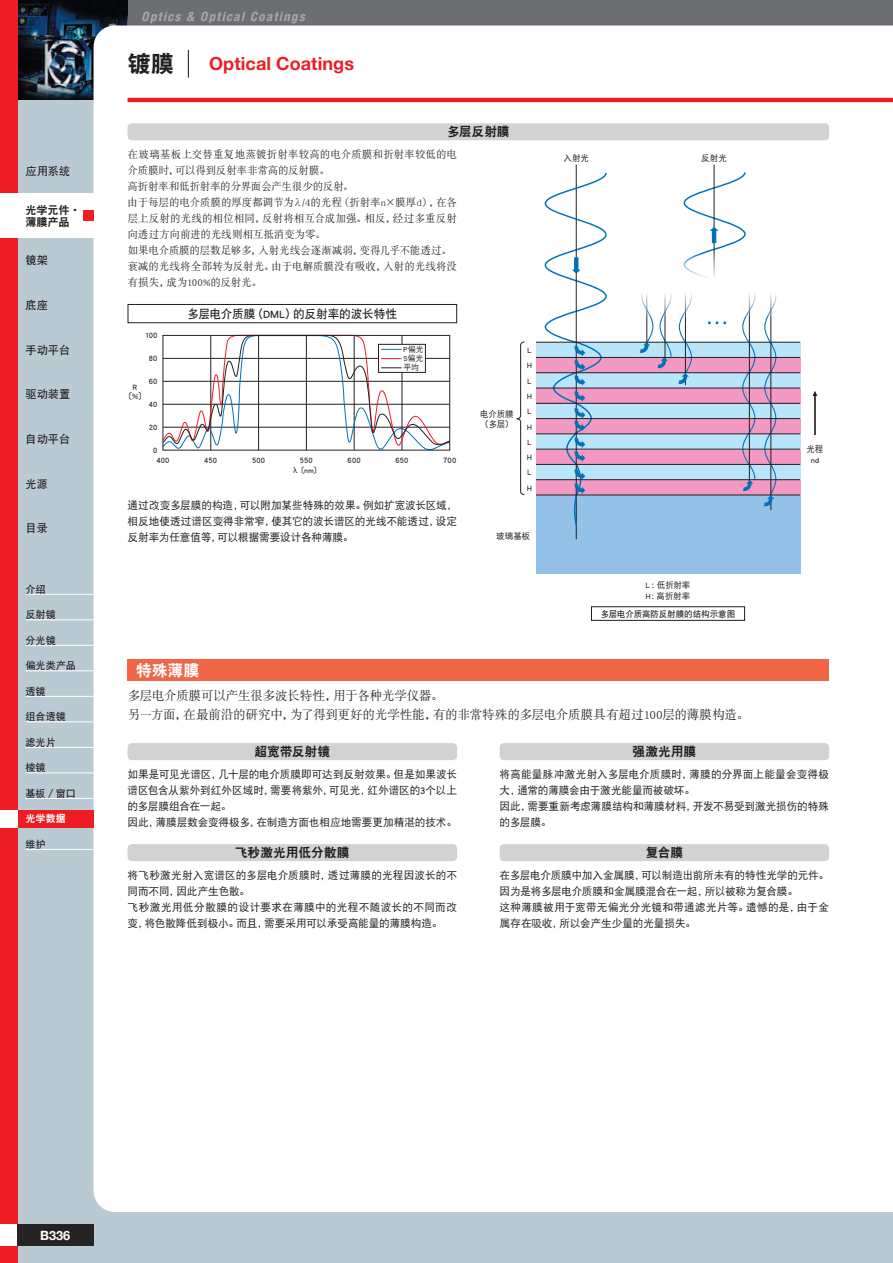
<style>
.page{position:relative;width:893px;height:1263px;background:#bacad2}
.page>*{position:absolute;margin:0;border:0;box-sizing:border-box;transform-origin:0 0}
.t1{font:23.4px "DFP Hei W9 G Bpc EUC H";color:#231f20}
.t2{font:700 18px "Helvetica Neue";letter-spacing:.005em;color:#ee1d23}
.t3{font:15.9px "DFP Hei W9 G Bpc EUC H";color:#fff}
.t4{font:12.75px/19.2px "DFP Song W5 G Bpc EUC H";letter-spacing:-.03em;color:#231f20}
.t5{font:12.75px "DFP Hei W9 G Bpc EUC H";letter-spacing:-.01em;color:#231f20}
.t6{font:italic 700 condensed 12.75px "Helvetica Neue";color:#a8a9ad}
.t7{font:700 12.75px "Helvetica Neue";color:#fff}
.t8{font:11.7px "DFP Hei W7 G Bpc EUC H";letter-spacing:-.02em;color:#231f20}
.t9{font:11.1px "DFP Hei W7 G Bpc EUC H";color:#231f20}
.t10{font:11.1px/11.7px "DFP Hei W9 G Bpc EUC H";letter-spacing:-.01em;color:#231f20}
.t11{font:10.65px/15.9px "DFP Hei W5 G Bpc EUC H";letter-spacing:-.005em;color:#231f20}
.t12{font:10.65px/15.9px "DFP Song W5 G Bpc EUC H";letter-spacing:-.015em;color:#231f20}
.t13{font:10.05px "DFP Hei W7 G Bpc EUC H";color:#231f20}
.t14{font:10.05px "DFP Hei W9 G Bpc EUC H";color:#fff}
.t15{font:8.55px/15.3px "DFP Hei W5 G Bpc EUC H";letter-spacing:.01em;color:#231f20;text-align:center}
.t16{font:8.55px "DFP Hei W7 G Bpc EUC H";letter-spacing:-.005em;color:#231f20}
.t17{font:8.55px/10.6px "DFP Hei W5 G Bpc EUC H";letter-spacing:-.01em;color:#231f20}
.t18{font:7.8px/9.1px "DFP Hei W5 G Bpc EUC H";letter-spacing:.01em;color:#231f20;text-align:justify}
</style>
<div class="page">
<div style="left:0;top:0;width:893px;height:26px;background:#6d6e71"></div>
<img style="left:17px;top:0;width:111px;height:100px">
<div style="left:94px;top:26px;width:799px;height:1186px;background:#fff"></div>
<div style="left:0;top:0;width:17px;height:1263px;background:#ee1d23"></div>
<div style="left:0;top:1225px;width:94px;height:21px;background:#262324"></div>
<div style="left:0;top:1225px;width:17px;height:21px;background:#fff"></div>
<div style="left:0;top:193px;width:94px;height:45px;background:#fff"></div>
<div style="left:83px;top:210px;width:11px;height:11px;background:#ee1d23"></div>
<hr style="left:26px;top:594px;width:68px;height:1px;background:#fff">
<hr style="left:26px;top:619px;width:68px;height:1px;background:#fff">
<hr style="left:26px;top:645px;width:68px;height:1px;background:#fff">
<hr style="left:26px;top:670px;width:68px;height:1px;background:#fff">
<hr style="left:26px;top:696px;width:68px;height:1px;background:#fff">
<hr style="left:26px;top:722px;width:68px;height:1px;background:#fff">
<hr style="left:26px;top:747px;width:68px;height:1px;background:#fff">
<hr style="left:26px;top:773px;width:68px;height:1px;background:#fff">
<hr style="left:26px;top:798px;width:68px;height:1px;background:#fff">
<hr style="left:26px;top:849px;width:68px;height:1px;background:#fff">
<div style="left:17px;top:810px;width:77px;height:17px;background:#ee1d23"></div>
<div style="left:0;top:810px;width:17px;height:17px;background:#fff"></div>
<hr style="left:128px;top:98px;width:765px;height:4px;background:#ee1d23">
<div style="left:128px;top:123px;width:701px;height:17px;background:#d1d2d4;border-radius:4px"></div>
<div style="left:128px;top:659px;width:701px;height:21px;background:#f26648"></div>
<div style="left:536px;top:495px;width:264px;height:78px;background:#93c1e7"></div>
<div style="left:536px;top:480px;width:264px;height:15px;background:#f499c2"></div>
<div style="left:536px;top:464px;width:264px;height:16px;background:#b9e5fa"></div>
<div style="left:536px;top:449px;width:264px;height:15px;background:#f499c2"></div>
<div style="left:536px;top:434px;width:264px;height:15px;background:#b9e5fa"></div>
<div style="left:536px;top:419px;width:264px;height:15px;background:#f499c2"></div>
<div style="left:536px;top:403px;width:264px;height:16px;background:#b9e5fa"></div>
<div style="left:536px;top:388px;width:264px;height:15px;background:#f499c2"></div>
<div style="left:536px;top:373px;width:264px;height:15px;background:#b9e5fa"></div>
<div style="left:536px;top:357px;width:264px;height:16px;background:#f499c2"></div>
<div style="left:536px;top:342px;width:264px;height:15px;background:#b9e5fa"></div>
<hr style="left:770px;top:285px;width:1px;height:225px;background:#231f20">
<hr style="left:576px;top:164px;width:1px;height:375px;background:#231f20">
<svg style="left:640px;top:316px;width:32px;height:52px"></svg>
<svg style="left:764px;top:316px;width:13px;height:190px"></svg>
<hr style="left:714px;top:164px;width:1px;height:119px;background:#231f20">
<svg style="left:544px;top:171px;width:63px;height:356px"></svg>
<svg style="left:678px;top:171px;width:78px;height:320px"></svg>
<hr style="left:536px;top:495px;width:264px;height:1px;background:#231f20">
<hr style="left:536px;top:479px;width:264px;height:1px;background:#231f20">
<hr style="left:536px;top:464px;width:264px;height:1px;background:#231f20">
<hr style="left:536px;top:449px;width:264px;height:1px;background:#231f20">
<hr style="left:536px;top:434px;width:264px;height:1px;background:#231f20">
<hr style="left:536px;top:418px;width:264px;height:1px;background:#231f20">
<hr style="left:536px;top:403px;width:264px;height:1px;background:#231f20">
<hr style="left:536px;top:388px;width:264px;height:1px;background:#231f20">
<hr style="left:536px;top:372px;width:264px;height:1px;background:#231f20">
<hr style="left:536px;top:357px;width:264px;height:1px;background:#231f20">
<hr style="left:536px;top:342px;width:264px;height:1px;background:#231f20">
<svg style="left:812px;top:391px;width:5px;height:44px"></svg>
<div style="left:623px;top:254px;width:175px;height:62px;background:#fff"></div>
<svg style="left:516px;top:341px;width:9px;height:154px"></svg>
<div style="left:591px;top:606px;width:154px;height:15px;border:1px solid #231f20"></div>
<svg style="left:188px;top:50px;width:1px;height:28px"></svg>
<svg style="left:162px;top:334px;width:289px;height:117px;background:#e7e5e6"></svg>
<div style="left:128px;top:304px;width:329px;height:19px;border:1px solid #231f20"></div>
<div style="left:128px;top:743px;width:329px;height:17px;background:#d1d2d4;border-radius:4px"></div>
<div style="left:128px;top:844px;width:329px;height:17px;background:#d1d2d4;border-radius:4px"></div>
<div style="left:500px;top:743px;width:329px;height:17px;background:#d1d2d4;border-radius:4px"></div>
<div style="left:500px;top:844px;width:329px;height:17px;background:#d1d2d4;border-radius:4px"></div>
<p class="t9" style="left:26px;top:166px;width:46px">应用系统</p>
<p class="t10" style="left:26px;top:204px;width:57px">光学元件·薄膜产品</p>
<p class="t9" style="left:26px;top:255px;width:24px">镜架</p>
<p class="t9" style="left:26px;top:300px;width:24px">底座</p>
<p class="t9" style="left:26px;top:344px;width:46px">手动平台</p>
<p class="t9" style="left:26px;top:389px;width:46px">驱动装置</p>
<p class="t9" style="left:26px;top:433px;width:46px">自动平台</p>
<p class="t9" style="left:26px;top:478px;width:24px">光源</p>
<p class="t9" style="left:26px;top:523px;width:24px">目录</p>
<p class="t13" style="left:26px;top:584px;width:22px">介绍</p>
<p class="t13" style="left:26px;top:609px;width:32px">反射镜</p>
<p class="t13" style="left:26px;top:635px;width:32px">分光镜</p>
<p class="t13" style="left:26px;top:660px;width:52px">偏光类产品</p>
<p class="t13" style="left:26px;top:686px;width:22px">透镜</p>
<p class="t13" style="left:26px;top:711px;width:42px">组合透镜</p>
<p class="t13" style="left:26px;top:737px;width:32px">滤光片</p>
<p class="t13" style="left:26px;top:762px;width:22px">棱镜</p>
<p class="t13" style="left:26px;top:788px;width:52px">基板／窗口</p>
<p class="t14" style="left:26px;top:813px;width:42px">光学数据</p>
<p class="t13" style="left:26px;top:839px;width:22px">维护</p>
<p class="t6" style="left:141px;top:11px;width:167px">Optics &amp; Optical Coatings</p>
<h1 class="t1" style="left:128px;top:52px;width:48px">镀膜</h1>
<h2 class="t2" style="left:209px;top:57px;width:147px">Optical Coatings</h2>
<p class="t5" style="left:447px;top:125px;width:64px">多层反射膜</p>
<p class="t12" style="left:128px;top:146px;width:331px">在玻璃基板上交替重复地蒸镀折射率较高的电介质膜和折射率较低的电介质膜时，可以得到反射率非常高的反射膜。<br>高折射率和低折射率的分界面会产生很少的反射。<br>由于每层的电介质膜的厚度都调节为λ/4的光程（折射率n×膜厚d），在各层上反射的光线的相位相同，反射将相互合成加强。相反，经过多重反射向透过方向前进的光线则相互抵消变为零。<br>如果电介质膜的层数足够多，入射光线会逐渐减弱，变得几乎不能透过。衰减的光线将全部转为反射光。由于电解质膜没有吸收，入射的光线将没有损失，成为100%的反射光。</p>
<p class="t15" style="left:145px;top:327px;width:14px">100</p>
<p class="t15" style="left:124px;top:383px;width:24px;line-height:8.6px">R<br>〔%〕</p>
<p class="t15" style="left:149px;top:350px;width:10px">80</p>
<p class="t15" style="left:149px;top:373px;width:10px">60</p>
<p class="t15" style="left:149px;top:396px;width:10px">40</p>
<p class="t15" style="left:149px;top:419px;width:10px">20</p>
<p class="t15" style="left:153px;top:442px;width:6px">0</p>
<p class="t8" style="left:187px;top:308px;width:211px">多层电介质膜（DML）的反射率的波长特性</p>
<p class="t18" style="left:404px;top:344px;width:22px">P偏光S偏光平均</p>
<p class="t15" style="left:156px;top:452px;width:15px">400</p>
<p class="t15" style="left:204px;top:452px;width:14px">450</p>
<p class="t15" style="left:252px;top:452px;width:15px">500</p>
<p class="t15" style="left:300px;top:452px;width:14px">550</p>
<p class="t15" style="left:348px;top:452px;width:15px">600</p>
<p class="t15" style="left:395px;top:452px;width:14px">650</p>
<p class="t15" style="left:443px;top:452px;width:14px">700</p>
<p class="t18" style="left:292px;top:465px;width:31px">λ〔nm〕</p>
<p class="t11" style="left:128px;top:497px;width:331px;text-align:justify">通过改变多层膜的构造，可以附加某些特殊的效果。例如扩宽波长区域，相反地使透过谱区变得非常窄，使其它的波长谱区的光线不能透过，设定反射率为任意值等，可以根据需要设计各种薄膜。</p>
<p class="t15" style="left:480px;top:408px;width:35px;line-height:10.6px;text-align:left">电介质膜（多层）</p>
<p class="t15" style="left:527px;top:342px;width:6px;text-align:justify">L H L H L H L H L H</p>
<p class="t15" style="left:496px;top:528px;width:36px">玻璃基板</p>
<h3 class="t3" style="left:136px;top:662px;width:65px">特殊薄膜</h3>
<p class="t15" style="left:563px;top:150px;width:27px">入射光</p>
<p class="t15" style="left:701px;top:150px;width:27px">反射光</p>
<p class="t17" style="left:646px;top:580px;width:46px">L：低折射率<br>H：高折射率</p>
<p class="t16" style="left:601px;top:609px;width:136px">多层电介质高防反射膜的结构示意图</p>
<p class="t4" style="left:128px;top:686px;width:623px">多层电介质膜可以产生很多波长特性，用于各种光学仪器。<br>另一方面，在最前沿的研究中，为了得到更好的光学性能，有的非常特殊的多层电介质膜具有超过100层的薄膜构造。</p>
<p class="t5" style="left:254px;top:745px;width:77px">超宽带反射镜</p>
<p class="t5" style="left:633px;top:745px;width:65px">强激光用膜</p>
<p class="t15" style="left:806px;top:444px;width:18px;line-height:10.6px">光程nd</p>
<p class="t11" style="left:128px;top:766px;width:331px">如果是可见光谱区，几十层的电介质膜即可达到反射效果。但是如果波长谱区包含从紫外到红外区域时，需要将紫外，可见光，红外谱区的3个以上的多层膜组合在一起。<br>因此，薄膜层数会变得极多，在制造方面也相应地需要更加精湛的技术。</p>
<p class="t5" style="left:235px;top:846px;width:116px">飞秒激光用低分散膜</p>
<p class="t11" style="left:128px;top:867px;width:331px">将飞秒激光射入宽谱区的多层电介质膜时，透过薄膜的光程因波长的不同而不同，因此产生色散。<br>飞秒激光用低分散膜的设计要求在薄膜中的光程不随波长的不同而改变，将色散降低到极小。而且，需要采用可以承受高能量的薄膜构造。</p>
<p class="t11" style="left:500px;top:766px;width:331px">将高能量脉冲激光射入多层电介质膜时，薄膜的分界面上能量会变得极大，通常的薄膜会由于激光能量而被破坏。<br>因此，需要重新考虑薄膜结构和薄膜材料，开发不易受到激光损伤的特殊的多层膜。</p>
<p class="t5" style="left:646px;top:846px;width:39px">复合膜</p>
<p class="t11" style="left:500px;top:867px;width:331px">在多层电介质膜中加入金属膜，可以制造出前所未有的特性光学的元件。因为是将多层电介质膜和金属膜混合在一起，所以被称为复合膜。<br>这种薄膜被用于宽带无偏光分光镜和带通滤光片等。遗憾的是，由于金属存在吸收，所以会产生少量的光量损失。</p>
<p class="t7" style="left:40px;top:1230px;width:32px">B336</p>
</div>
